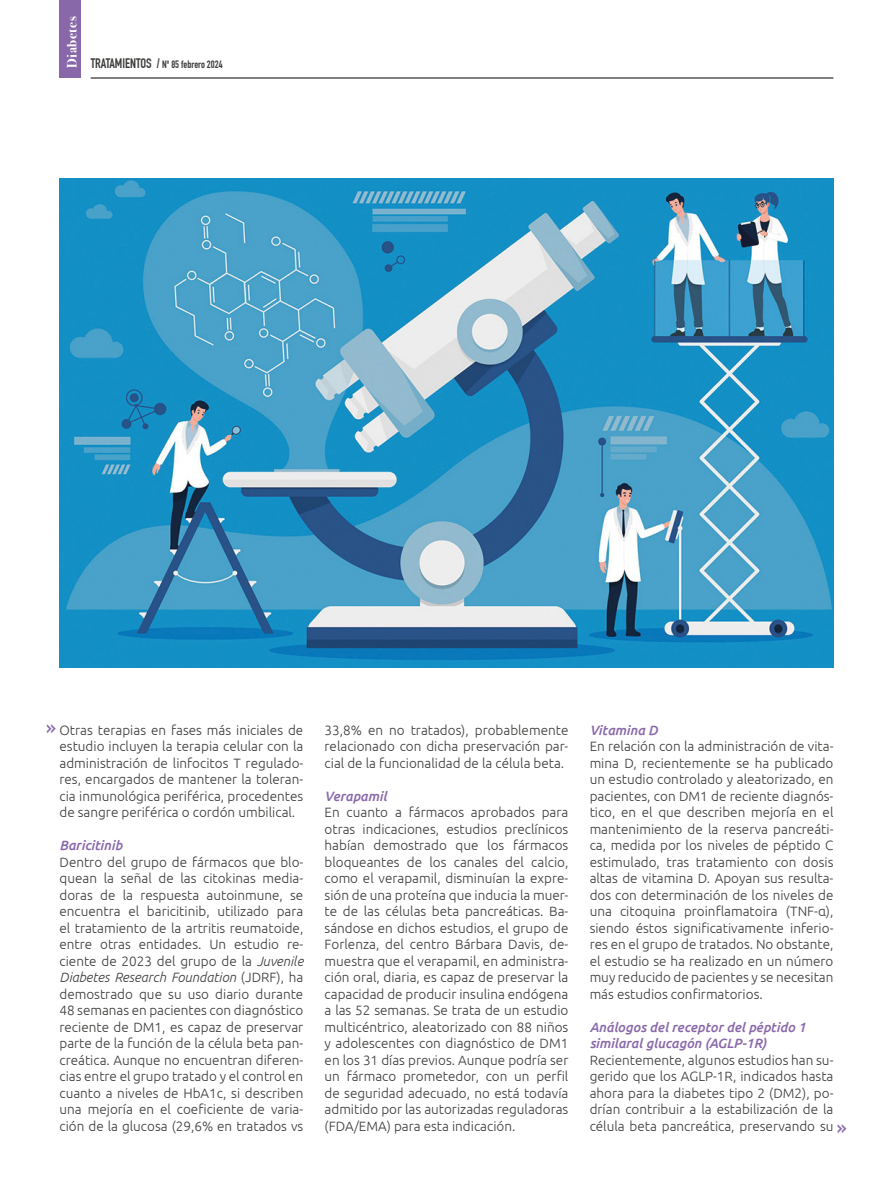
<style>
.page{position:relative;width:893px;height:1191px;background:#fff}
.page>*{position:absolute;margin:0;border:0;box-sizing:border-box;transform-origin:0 0}
.t1{font:22.5px "DIN Engschrift Std";color:#8968aa}
.t2{font:300 13.5px/16.5px "Ubuntu";color:#3c3c3b;text-align:justify}
.t3{font:italic 500 13.5px/16.5px "Ubuntu";color:#8968aa}
.t4{font:700 13.5px "Bodoni Svty Two ITCTT";letter-spacing:.04em;color:#fff}
.t5{font:10.5px "DIN Engschrift Std";color:#3c3c3b}
.s1{font-size:13.5px}
.s2{font-style:italic}
</style>
<div class="page">
<hr style="left:91px;top:78px;width:742px;height:1px;background:#000">
<div style="left:60px;top:0;width:21px;height:78px;background:#8968aa"></div>
<img style="left:60px;top:179px;width:773px;height:489px">
<p class="t4" style="left:61px;top:68px;width:53px;rotate:-90deg">Diabetes</p>
<p class="t5" style="left:91px;top:58px;width:133px"><span class="s1">TRATAMIENTOS /</span> Nº 85 febrero 2024</p>
<h1 class="t1" style="left:46px;top:713px;width:11px">»</h1>
<p class="t2" style="left:60px;top:721px;width:245px">Otras terapias en fases más iniciales de estudio incluyen la terapia celular con la administración de linfocitos T regulado&shy;res, encargados de mantener la toleran&shy;cia inmunológica periférica, procedentes de sangre periférica o cordón umbilical.</p>
<p class="t3" style="left:60px;top:836px;width:65px">Baricitinib</p>
<p class="t2" style="left:60px;top:853px;width:245px">Dentro del grupo de fármacos que blo&shy;quean la señal de las citokinas media&shy;doras de la respuesta autoinmune, se encuentra el baricitinib, utilizado para el tratamiento de la artritis reumatoide, entre otras entidades. Un estudio re&shy;ciente de 2023 del grupo de la <span class="s2">Juvenile Diabetes Research Foundation</span> (JDRF), ha demostrado que su uso diario durante 48 semanas en pacientes con diagnóstico reciente de DM1, es capaz de preservar parte de la función de la célula beta pan&shy;creática. Aunque no encuentran diferen&shy;cias entre el grupo tratado y el control en cuanto a niveles de HbA1c, si describen una mejoría en el coeficiente de varia&shy;ción de la glucosa (29,6% en tratados vs</p>
<p class="t2" style="left:325px;top:721px;width:245px">33,8% en no tratados), probablemente relacionado con dicha preservación par&shy;cial de la funcionalidad de la célula beta.</p>
<p class="t3" style="left:325px;top:787px;width:64px">Verapamil</p>
<p class="t2" style="left:325px;top:803px;width:245px">En cuanto a fármacos aprobados para otras indicaciones, estudios preclínicos habían demostrado que los fármacos bloqueantes de los canales del calcio, como el verapamil, disminuían la expre&shy;sión de una proteína que inducia la muer&shy;te de las células beta pancreáticas. Ba&shy;sándose en dichos estudios, el grupo de Forlenza, del centro Bárbara Davis, de&shy;muestra que el verapamil, en administra&shy;ción oral, diaria, es capaz de preservar la capacidad de producir insulina endógena a las 52 semanas. Se trata de un estudio multicéntrico, aleatorizado con 88 niños y adolescentes con diagnóstico de DM1 en los 31 días previos. Aunque podría ser un fármaco prometedor, con un perfil de seguridad adecuado, no está todavía admitido por las autorizadas reguladoras (FDA/EMA) para esta indicación.</p>
<p class="t3" style="left:590px;top:721px;width:70px">Vitamina D</p>
<p class="t2" style="left:590px;top:737px;width:245px">En relación con la administración de vita&shy;mina D, recientemente se ha publicado un estudio controlado y aleatorizado, en pacientes, con DM1 de reciente diagnós&shy;tico, en el que describen mejoría en el mantenimiento de la reserva pancreáti&shy;ca, medida por los niveles de péptido C estimulado, tras tratamiento con dosis altas de vitamina D. Apoyan sus resulta&shy;dos con determinación de los niveles de una citoquina proinflamatoira (TNF-α), siendo éstos significativamente inferio&shy;res en el grupo de tratados. No obstante, el estudio se ha realizado en un número muy reducido de pacientes y se necesitan más estudios confirmatorios.</p>
<p class="t3" style="left:590px;top:1018px;width:218px">Análogos del receptor del péptido 1 similaral glucagón (AGLP-1R)</p>
<p class="t2" style="left:590px;top:1051px;width:245px">Recientemente, algunos estudios han su&shy;gerido que los AGLP-1R, indicados hasta ahora para la diabetes tipo 2 (DM2), po&shy;drían contribuir a la estabilización de la célula beta pancreática, preservando su</p>
<h1 class="t1" style="left:837px;top:1114px;width:11px">»</h1>
</div>
